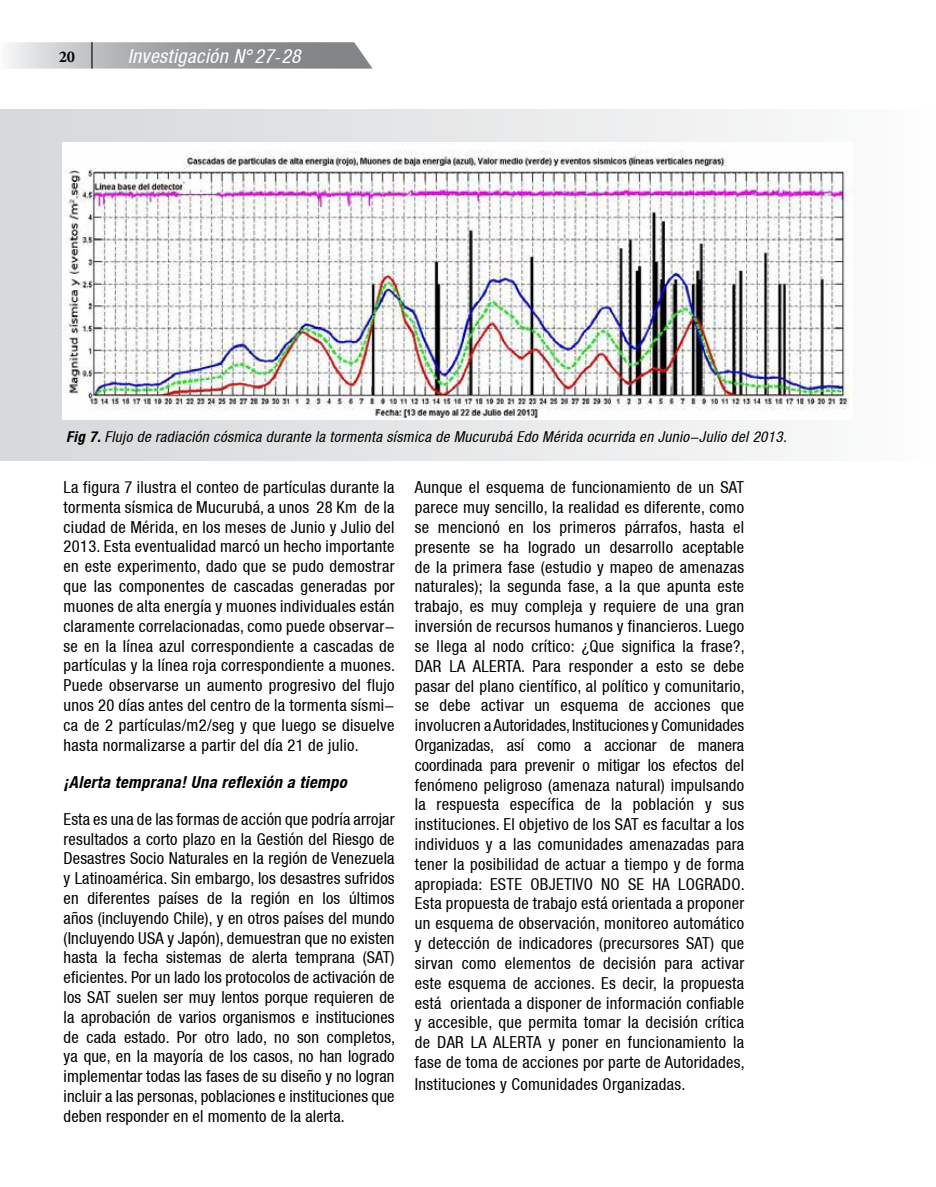
<style>
.page{position:relative;width:936px;height:1187px;background:#fff}
.page>*{position:absolute;margin:0;border:0;box-sizing:border-box;transform-origin:0 0}
.t1{font:italic condensed 19.5px "Helvetica Neue LT";letter-spacing:.025em;color:#fff}
.t2{font:condensed 16.5px/19.8px "Helvetica Neue LT";letter-spacing:.02em;color:#000;text-align:justify}
.t3{font:italic 700 condensed 16.5px "Helvetica Neue LT";letter-spacing:.025em;color:#000}
.t4{font:700 16.5px "Minion Pro";color:#000}
.t5{font:italic condensed 15px "Helvetica Neue LT";letter-spacing:.025em;color:#000}
.s1{font-family:"Minion Pro";font-stretch:normal}
.s2{font-weight:700}
</style>
<div class="page">
<div style="left:0;top:109px;width:935px;height:351px;background:linear-gradient(to right,#d6d8d9,#fbfbfb)"></div>
<img style="left:63px;top:142px;width:789px;height:277px">
<svg style="left:8px;top:42px;width:364px;height:27px;background:#a8a9ab"></svg>
<p class="t4" style="left:59px;top:45px;width:18px">20</p>
<p class="t1" style="left:128px;top:45px;width:174px">Investigación N° 27<span class="s1">-</span>28</p>
<p class="t5" style="left:66px;top:428px;width:721px"><span class="s2">Fig 7.</span> Flujo de radiación cósmica durante la tormenta sísmica de Mucurubá Edo Mérida ocurrida en Junio-Julio del 2013.</p>
<p class="t2" style="left:64px;top:477px;width:333px">La figura 7 ilustra el conteo de partículas durante la tormenta sísmica de Mucurubá, a unos 28 Km de la ciudad de Mérida, en los meses de Junio y Julio del 2013. Esta eventualidad marcó un hecho importante en este experimento, dado que se pudo demostrar que las componentes de cascadas generadas por muones de alta energía y muones individuales están claramente correlacionadas, como puede observar&shy;se en la línea azul correspondiente a cascadas de partículas y la línea roja correspondiente a muones.<br>Puede observarse un aumento progresivo del flujo unos 20 días antes del centro de la tormenta sísmi&shy;ca de 2 partículas/m2/seg y que luego se disuelve hasta normalizarse a partir del día 21 de julio.</p>
<p class="t3" style="left:64px;top:772px;width:285px">¡Alerta temprana! Una reflexión a tiempo</p>
<p class="t2" style="left:64px;top:808px;width:333px">Esta es una de las formas de acción que podría arrojar resultados a corto plazo en la Gestión del Riesgo de Desastres Socio Naturales en la región de Venezuela y Latinoamérica. Sin embargo, los desastres sufridos en diferentes países de la región en los últimos años (incluyendo Chile), y en otros países del mundo (Incluyendo USA y Japón), demuestran que no existen hasta la fecha sistemas de alerta temprana (SAT) eficientes. Por un lado los protocolos de activación de los SAT suelen ser muy lentos porque requieren de la aprobación de varios organismos e instituciones de cada estado. Por otro lado, no son completos, ya que, en la mayoría de los casos, no han logrado implementar todas las fases de su diseño y no logran incluir a las personas, poblaciones e instituciones que deben responder en el momento de la alerta.</p>
<p class="t2" style="left:415px;top:477px;width:331px">Aunque el esquema de funcionamiento de un SAT parece muy sencillo, la realidad es diferente, como se mencionó en los primeros párrafos, hasta el presente se ha logrado un desarrollo aceptable de la primera fase (estudio y mapeo de amenazas naturales); la segunda fase, a la que apunta este trabajo, es muy compleja y requiere de una gran inversión de recursos humanos y financieros. Luego se llega al nodo crítico: ¿Que significa la frase?, DAR LA ALERTA. Para responder a esto se debe pasar del plano científico, al político y comunitario, se debe activar un esquema de acciones que involucren a Autoridades, Instituciones y Comunidades Organizadas, así como a accionar de manera coordinada para prevenir o mitigar los efectos del fenómeno peligroso (amenaza natural) impulsando la respuesta específica de la población y sus instituciones. El objetivo de los SAT es facultar a los individuos y a las comunidades amenazadas para tener la posibilidad de actuar a tiempo y de forma apropiada: ESTE OBJETIVO NO SE HA LOGRADO.<br>Esta propuesta de trabajo está orientada a proponer un esquema de observación, monitoreo automático y detección de indicadores (precursores SAT) que sirvan como elementos de decisión para activar este esquema de acciones. Es decir, la propuesta está orientada a disponer de información confiable y accesible, que permita tomar la decisión crítica de DAR LA ALERTA y poner en funcionamiento la fase de toma de acciones por parte de Autoridades,</p>
<p class="t2" style="left:415px;top:1073px;width:272px">Instituciones y Comunidades Organizadas.</p>
</div>
